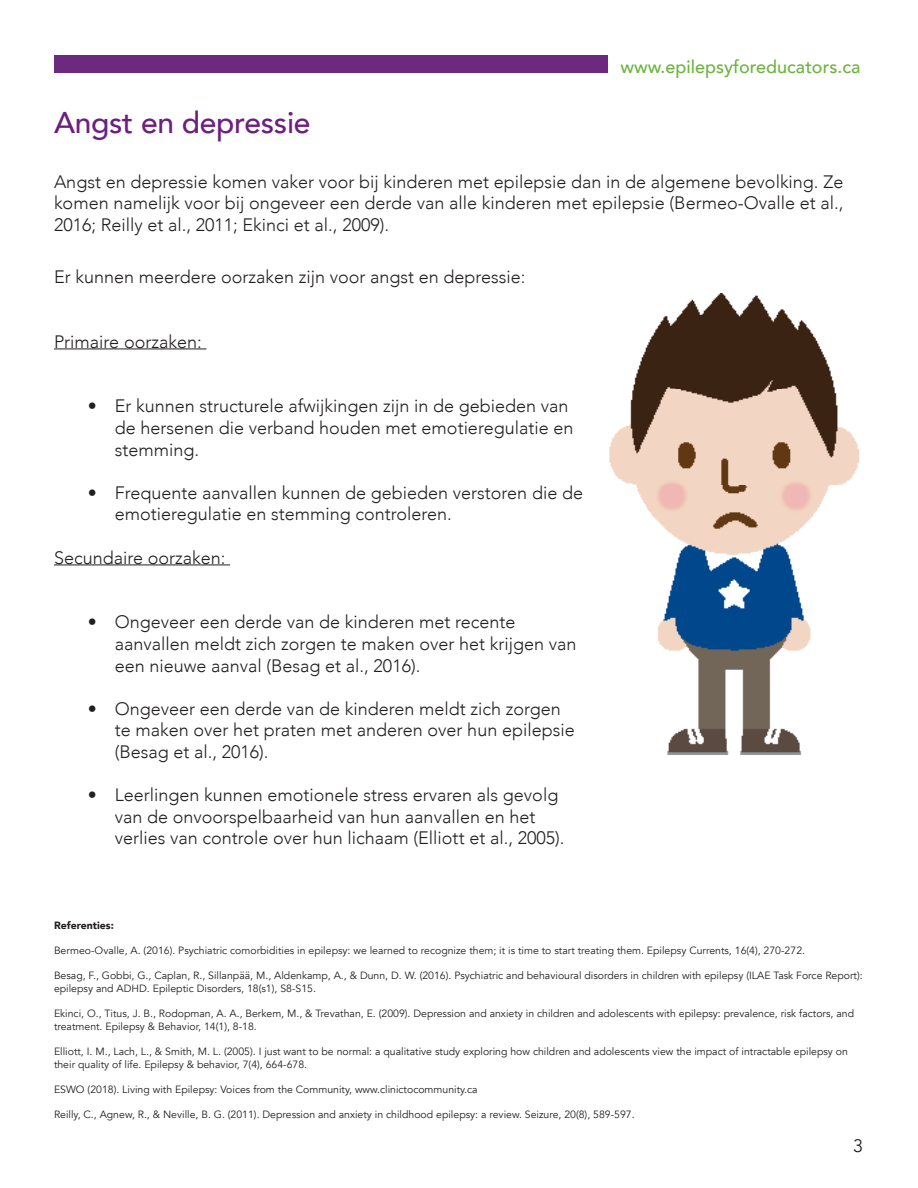
<style>
.page{position:relative;width:918px;height:1188px;background:#fff}
.page>*{position:absolute;margin:0;border:0;box-sizing:border-box;transform-origin:0 0}
.t1{font:500 30px "Avenir";letter-spacing:-.01em;color:#6c1f7d}
.t2{font:300 18px/21.6px "Avenir";color:#231f20}
.t3{font:500 18px "Avenir";color:#6cb43f}
.t4{font:18px "Avenir";color:#231f20}
.t5{font:10.5px/12.6px "Avenir";color:#231f20}
.t6{font:900 10.5px "Avenir";color:#231f20}
</style>
<div class="page">
<div style="left:54px;top:55px;width:554px;height:18px;background:#6c2a7e"></div>
<img style="left:609px;top:294px;width:250px;height:461px">
<hr style="left:54px;top:348px;width:152px;height:1px;background:#231f20">
<hr style="left:54px;top:564px;width:176px;height:1px;background:#231f20">
<p class="t1" style="left:54px;top:96px;width:258px">Angst en depressie</p>
<p class="t3" style="left:621px;top:51px;width:241px">www.epilepsyforeducators.ca</p>
<p class="t2" style="left:54px;top:171px;width:791px;text-align:justify">Angst en depressie komen vaker voor bij kinderen met epilepsie dan in de algemene bevolking. Ze komen namelijk voor bij ongeveer een derde van alle kinderen met epilepsie (Bermeo-Ovalle et al., 2016; Reilly et al., 2011; Ekinci et al., 2009).</p>
<p class="t2" style="left:54px;top:266px;width:473px">Er kunnen meerdere oorzaken zijn voor angst en depressie:</p>
<p class="t2" style="left:54px;top:331px;width:149px">Primaire oorzaken:</p>
<p class="t2" style="left:115px;top:395px;width:460px;text-indent:-27px">• Er kunnen structurele afwijkingen zijn in de gebieden van de hersenen die verband houden met emotieregulatie en stemming.</p>
<p class="t2" style="left:115px;top:482px;width:470px;text-indent:-27px">• Frequente aanvallen kunnen de gebieden verstoren die de emotieregulatie en stemming controleren.</p>
<p class="t2" style="left:54px;top:547px;width:173px">Secundaire oorzaken:</p>
<p class="t2" style="left:115px;top:611px;width:463px;text-indent:-27px">• Ongeveer een derde van de kinderen met recente aanvallen meldt zich zorgen te maken over het krijgen van een nieuwe aanval (Besag et al., 2016).</p>
<p class="t2" style="left:115px;top:698px;width:461px;text-indent:-27px">• Ongeveer een derde van de kinderen meldt zich zorgen te maken over het praten met anderen over hun epilepsie (Besag et al., 2016).</p>
<p class="t2" style="left:115px;top:784px;width:451px;text-indent:-27px">• Leerlingen kunnen emotionele stress ervaren als gevolg van de onvoorspelbaarheid van hun aanvallen en het verlies van controle over hun lichaam (Elliott et al., 2005).</p>
<p class="t6" style="left:54px;top:916px;width:61px">Referenties:</p>
<p class="t5" style="left:54px;top:945px;width:753px">Bermeo-Ovalle, A. (2016). Psychiatric comorbidities in epilepsy: we learned to recognize them; it is time to start treating them. Epilepsy Currents, 16(4), 270-272.</p>
<p class="t5" style="left:54px;top:970px;width:810px">Besag, F., Gobbi, G., Caplan, R., Sillanpää, M., Aldenkamp, A., &amp; Dunn, D. W. (2016). Psychiatric and behavioural disorders in children with epilepsy (ILAE Task Force Report): epilepsy and ADHD. Epileptic Disorders, 18(s1), S8-S15.</p>
<p class="t5" style="left:54px;top:1008px;width:802px">Ekinci, O., Titus, J. B., Rodopman, A. A., Berkem, M., &amp; Trevathan, E. (2009). Depression and anxiety in children and adolescents with epilepsy: prevalence, risk factors, and treatment. Epilepsy &amp; Behavior, 14(1), 8-18.</p>
<p class="t5" style="left:54px;top:1045px;width:796px">Elliott, I. M., Lach, L., &amp; Smith, M. L. (2005). I just want to be normal: a qualitative study exploring how children and adolescents view the impact of intractable epilepsy on their quality of life. Epilepsy &amp; behavior, 7(4), 664-678.</p>
<p class="t5" style="left:54px;top:1083px;width:425px">ESWO (2018). Living with Epilepsy: Voices from the Community, www.clinictocommunity.ca</p>
<p class="t5" style="left:54px;top:1108px;width:582px">Reilly, C., Agnew, R., &amp; Neville, B. G. (2011). Depression and anxiety in childhood epilepsy: a review. Seizure, 20(8), 589-597.</p>
<p class="t4" style="left:853px;top:1135px;width:12px">3</p>
</div>
